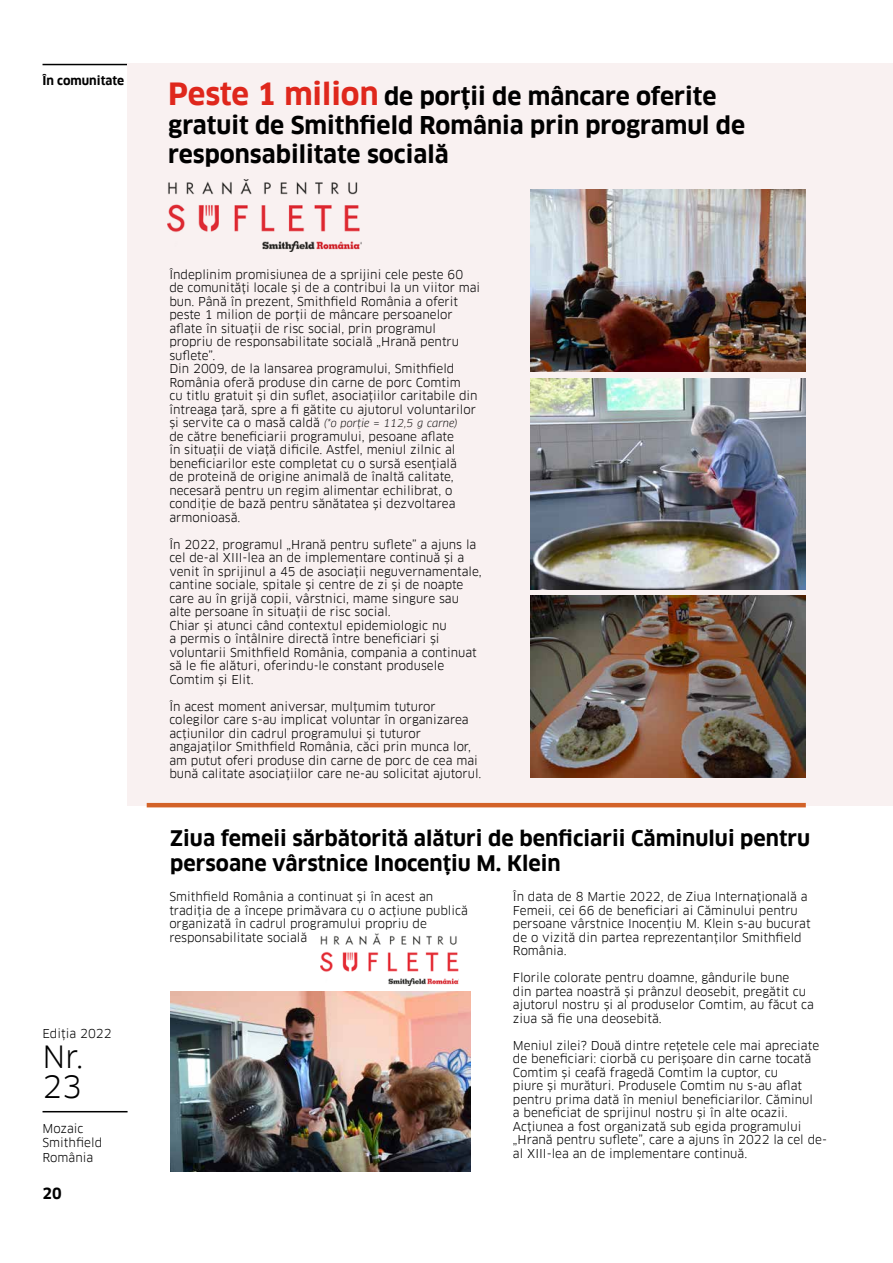
<style>
.page{position:relative;width:893px;height:1263px;background:#fff}
.page>*{position:absolute;margin:0;border:0;box-sizing:border-box;transform-origin:0 0}
.t1{font:30px/30px "Clan Pro";color:#000}
.t2{font:700 24px/28.8px "Clan Pro";color:#000}
.t3{font:700 21px/25.2px "Clan Pro";color:#000}
.t4{font:700 15px "Clan Pro";color:#000}
.t5{font:12px/13.5px "Clan Pro";color:#000}
.t6{font:700 12px "Clan Pro";color:#000}
.t7{font:italic 10.5px "Clan Pro";color:#000}
.s1{font-size:30px;color:#df271c}
.s2{font-style:normal;font-size:12px}
</style>
<div class="page">
<hr style="left:43px;top:64px;width:85px;height:1px;background:#000">
<hr style="left:43px;top:1111px;width:85px;height:1px;background:#000">
<div style="left:128px;top:63px;width:765px;height:742px;background:#f9f1f1"></div>
<img style="left:531px;top:378px;width:275px;height:211px">
<img style="left:531px;top:596px;width:274px;height:182px">
<img style="left:531px;top:190px;width:275px;height:182px">
<img style="left:320px;top:934px;width:138px;height:52px">
<img style="left:170px;top:992px;width:300px;height:179px">
<img style="left:168px;top:179px;width:194px;height:72px">
<hr style="left:147px;top:803px;width:659px;height:4px;background:#d36228">
<p class="t6" style="left:43px;top:73px;width:83px">În comunitate</p>
<p class="t5" style="left:43px;top:1027px;width:71px">Ediția 2022</p>
<h1 class="t1" style="left:43px;top:1042px;width:42px">Nr.<br>23</h1>
<p class="t5" style="left:43px;top:1121px;width:61px;line-height:14.4px">Mozaic<br>Smithfield<br>România</p>
<p class="t4" style="left:43px;top:1185px;width:21px">20</p>
<h2 class="t2" style="left:168px;top:82px;width:578px"><span class="s1">Peste 1 milion</span> de porții de mâncare oferite gratuit de Smithfield România prin programul de responsabilitate socială</h2>
<p class="t5" style="left:169px;top:268px;width:312px">Îndeplinim promisiunea de a sprijini cele peste 60 de comunități locale și de a contribui la un viitor mai bun. Până în prezent, Smithfield România a oferit peste 1 milion de porții de mâncare persoanelor aflate în situații de risc social, prin programul propriu de responsabilitate socială „Hrană pentru suflete”.<br>Din 2009, de la lansarea programului, Smithfield România oferă produse din carne de porc Comtim<br>cu titlu gratuit și din suflet, asociațiilor caritabile din întreaga țară, spre a fi gătite cu ajutorul voluntarilor</p>
<p class="t7" style="left:169px;top:417px;width:290px"><span class="s2">și servite ca o masă caldă</span> (*o porție = 112,5 g carne)</p>
<p class="t5" style="left:169px;top:430px;width:289px">de către beneficiarii programului, pesoane aflate în situații de viață dificile. Astfel, meniul zilnic al beneficiarilor este completat cu o sursă esenţială de proteină de origine animală de înaltă calitate, necesară pentru un regim alimentar echilibrat, o condiţie de bază pentru sănătatea şi dezvoltarea armonioasă.</p>
<p class="t5" style="left:169px;top:538px;width:314px">În 2022, programul „Hrană pentru suflete” a ajuns la cel de-al XIII-lea an de implementare continuă și a venit în sprijinul a 45 de asociații neguvernamentale, cantine sociale, spitale și centre de zi și de noapte care au în grijă copii, vârstnici, mame singure sau alte persoane în situații de risc social.<br>Chiar și atunci când contextul epidemiologic nu<br>a permis o întâlnire directă între beneficiari și voluntarii Smithfield România, compania a continuat să le fie alături, oferindu-le constant produsele Comtim și Elit.</p>
<p class="t5" style="left:169px;top:700px;width:314px">În acest moment aniversar, mulțumim tuturor colegilor care s-au implicat voluntar în organizarea acțiunilor din cadrul programului și tuturor angajaților Smithfield România, căci prin munca lor, am putut oferi produse din carne de porc de cea mai bună calitate asociațiilor care ne-au solicitat ajutorul.</p>
<h3 class="t3" style="left:170px;top:825px;width:641px">Ziua femeii sărbătorită alături de benficiarii Căminului pentru persoane vârstnice Inocențiu M. Klein</h3>
<p class="t5" style="left:169px;top:890px;width:300px">Smithfield România a continuat și în acest an tradiția de a începe primăvara cu o acțiune publică organizată în cadrul programului propriu de responsabilitate socială</p>
<p class="t5" style="left:513px;top:890px;width:299px">În data de 8 Martie 2022, de Ziua Internațională a Femeii, cei 66 de beneficiari ai Căminului pentru persoane vârstnice Inocențiu M. Klein s-au bucurat de o vizită din partea reprezentanților Smithfield România.</p>
<p class="t5" style="left:513px;top:971px;width:302px">Florile colorate pentru doamne, gândurile bune<br>din partea noastră și prânzul deosebit, pregătit cu ajutorul nostru și al produselor Comtim, au făcut ca ziua să fie una deosebită.</p>
<p class="t5" style="left:513px;top:1039px;width:316px">Meniul zilei? Două dintre rețetele cele mai apreciate de beneficiari: ciorbă cu perișoare din carne tocată Comtim și ceafă fragedă Comtim la cuptor, cu<br>piure și murături. Produsele Comtim nu s-au aflat pentru prima dată în meniul beneficiarilor. Căminul<br>a beneficiat de sprijinul nostru și în alte ocazii.<br>Acțiunea a fost organizată sub egida programului „Hrană pentru suflete”, care a ajuns în 2022 la cel de&shy;al XIII-lea an de implementare continuă.</p>
</div>
